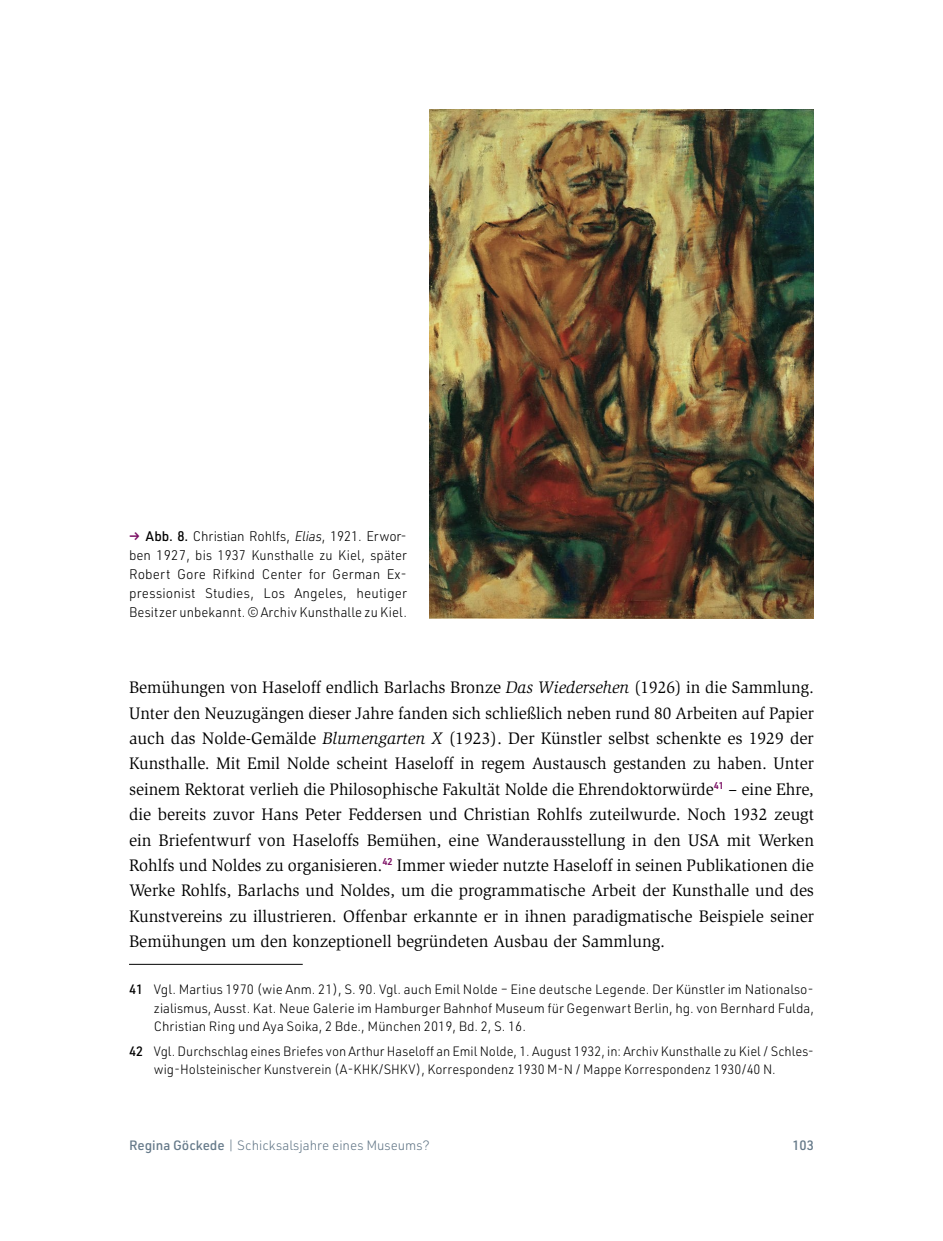
<style>
.page{position:relative;width:943px;height:1241px;background:#fff}
.page>*{position:absolute;margin:0;border:0;box-sizing:border-box;transform-origin:0 0}
.t1{font:17.15px/25.4px "Slimbach Std";color:#000;text-align:justify}
.t2{font:13.65px/18.9px "URWDIN Light 2";letter-spacing:.01em;color:#000;text-align:justify}
.t3{font:13.3px/18.4px "URWDIN Light 2";color:#000;text-align:justify}
.t4{font:13.3px/18.4px "URWDIN Light 2";color:#000;scale:.96 1}
.t5{font:13.3px "URWDIN Light 2";color:#657989}
.t6{font:500 13.3px "URWDIN";color:#657989}
.s1{font-family:"URWDIN";font-weight:600;color:#7c1064}
.s2{font-family:"URWDIN";font-weight:500}
.s3{font-family:"URWDIN";font-weight:300;font-style:italic}
.s4{font-style:italic}
</style>
<div class="page">
<hr style="left:129px;top:963px;width:174px;height:1px;background:#000">
<img style="left:429px;top:109px;width:384px;height:509px">
<p class="t2" style="left:129px;top:526px;width:279px"><span class="s1">→</span> <span class="s2">Abb. 8.</span> Christian Rohlfs, <span class="s3">Elias</span>, 1921. Erwor&shy;ben 1927, bis 1937 Kunsthalle zu Kiel, später Robert Gore Rifkind Center for German Ex&shy;pressionist Studies, Los Angeles, heutiger Besitzer unbekannt. © Archiv Kunsthalle zu Kiel.</p>
<p class="t1" style="left:129px;top:674px;width:686px">Bemühungen von Haseloff endlich Barlachs Bronze <span class="s4">Das Wiedersehen</span> (1926) in die Sammlung.<br>Unter den Neuzugängen dieser Jahre fanden sich schließlich neben rund 80 Arbeiten auf Papier auch das Nolde-Gemälde <span class="s4">Blumengarten X</span> (1923). Der Künstler selbst schenkte es 1929 der Kunsthalle. Mit Emil Nolde scheint Haseloff in regem Austausch gestanden zu haben. Unter seinem Rektorat verlieh die Philosophische Fakultät Nolde die Ehrendoktorwürde<sup>41</sup> – eine Ehre, die bereits zuvor Hans Peter Feddersen und Christian Rohlfs zuteilwurde. Noch 1932 zeugt ein Briefentwurf von Haseloffs Bemühen, eine Wanderausstellung in den USA mit Werken Rohlfs und Noldes zu organisieren.<sup>42</sup> Immer wieder nutzte Haseloff in seinen Publikationen die Werke Rohlfs, Barlachs und Noldes, um die programmatische Arbeit der Kunsthalle und des Kunstvereins zu illustrieren. Offenbar erkannte er in ihnen paradigmatische Beispiele seiner Bemühungen um den konzeptionell begründeten Ausbau der Sammlung.</p>
<p class="t3" style="left:154px;top:979px;width:661px;text-indent:-25px"><span class="s2">41</span> Vgl. Martius 1970 (wie Anm. 21), S. 90. Vgl. auch Emil Nolde – Eine deutsche Legende. Der Künstler im Nationalso&shy;zialismus, Ausst. Kat. Neue Galerie im Hamburger Bahnhof Museum für Gegenwart Berlin, hg. von Bernhard Fulda, Christian Ring und Aya Soika, 2 Bde., München 2019, Bd. 2, S. 16.</p>
<p class="t4" style="left:154px;top:1041px;width:689px;text-indent:-25px"><span class="s2">42</span> Vgl. Durchschlag eines Briefes von Arthur Haseloff an Emil Nolde, 1. August 1932, in: Archiv Kunsthalle zu Kiel / Schles&shy;wig-Holsteinischer Kunstverein (A-KHK/SHKV), Korrespondenz 1930 M-N / Mappe Korrespondenz 1930/40 N.</p>
<p class="t5" style="left:129px;top:1136px;width:302px"><span class="s2">Regina Göckede</span> | Schicksalsjahre eines Museums?</p>
<p class="t6" style="left:792px;top:1136px;width:23px">103</p>
</div>
